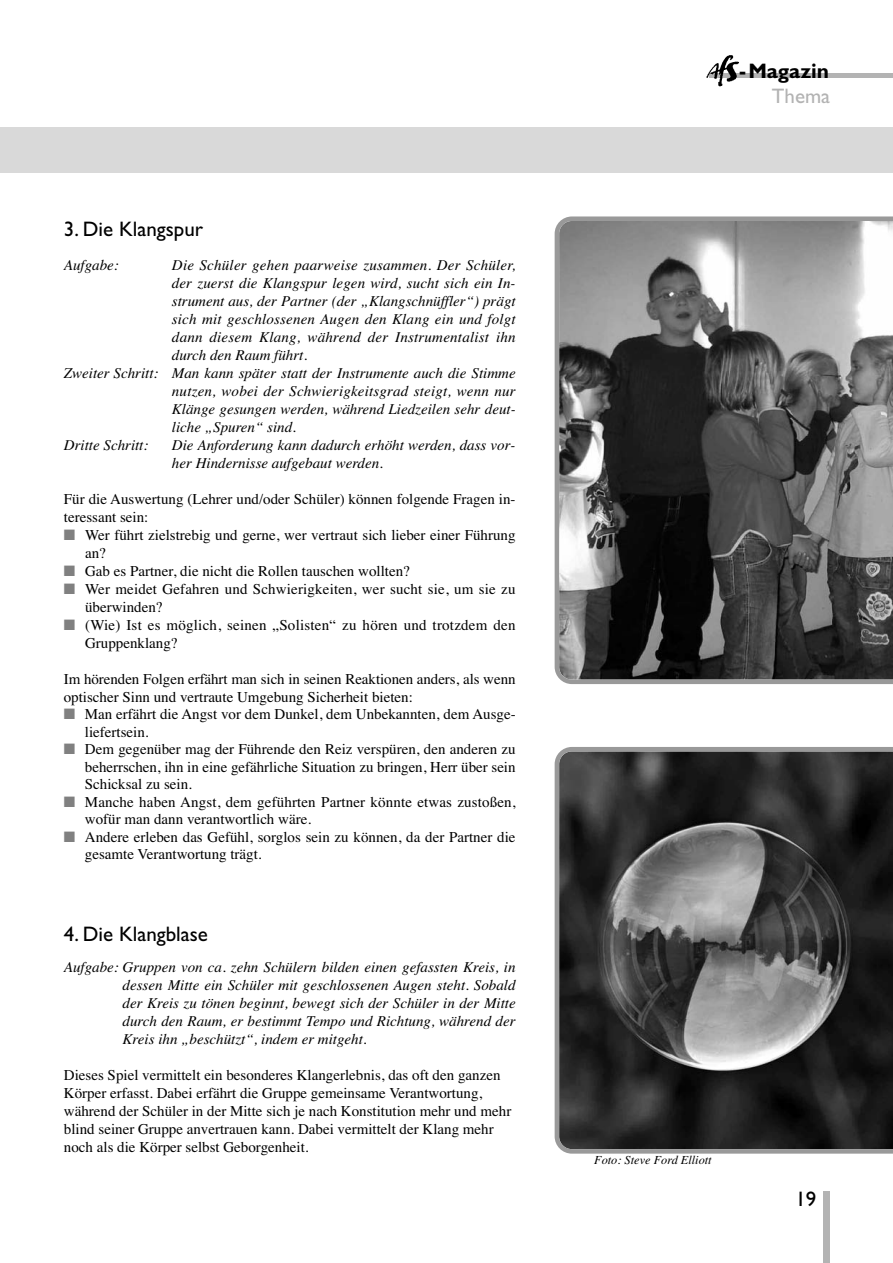
<style>
.page{position:relative;width:893px;height:1263px;background:#fff}
.page>*{position:absolute;margin:0;border:0;box-sizing:border-box;transform-origin:0 0}
.t1{font:21px "Gill Sans";color:#000}
.t2{font:700 21px "Gill Sans";color:#000}
.t3{font:21px "Gill Sans";color:#b3b3b3}
.t4{font:15px/18px "Times";color:#000}
.t5{font:italic 15px/18px "Times";color:#000;text-align:justify}
.t6{font:italic 12.3px "Times";color:#000}
.s1{color:#808080}
</style>
<div class="page">
<div style="left:709px;top:73px;width:184px;height:5px;background:#b3b3b3"></div>
<div style="left:823px;top:1191px;width:6px;height:72px;background:#b3b3b3"></div>
<img style="left:706px;top:55px;width:33px;height:32px">
<svg style="left:555px;top:216px;width:338px;height:468px;background:#656565"></svg>
<svg style="left:555px;top:747px;width:338px;height:407px;background:#434343"></svg>
<div style="left:0;top:128px;width:893px;height:45px;background:#d9d9d9"></div>
<h1 class="t1" style="left:64px;top:221px;width:141px">3. Die Klangspur</h1>
<p class="t5" style="left:64px;top:256px;width:56px">Aufgabe:</p>
<p class="t5" style="left:172px;top:256px;width:345px">Die Schüler gehen paarweise zusammen. Der Schüler,</p>
<p class="t5" style="left:172px;top:274px;width:345px">der zuerst die Klangspur legen wird, sucht sich ein In-</p>
<p class="t5" style="left:172px;top:292px;width:345px">strument aus, der Partner (der „Klangschnüffler“) prägt</p>
<p class="t5" style="left:172px;top:310px;width:345px">sich mit geschlossenen Augen den Klang ein und folgt</p>
<p class="t5" style="left:172px;top:328px;width:345px">dann diesem Klang, während der Instrumentalist ihn</p>
<p class="t5" style="left:172px;top:346px;width:137px">durch den Raum führt.</p>
<p class="t5" style="left:64px;top:364px;width:453px">Zweiter Schritt: Man kann später statt der Instrumente auch die Stimme</p>
<p class="t5" style="left:172px;top:382px;width:345px">nutzen, wobei der Schwierigkeitsgrad steigt, wenn nur</p>
<p class="t5" style="left:172px;top:400px;width:345px">Klänge gesungen werden, während Liedzeilen sehr deut-</p>
<p class="t5" style="left:172px;top:418px;width:126px">liche „Spuren“ sind.</p>
<p class="t5" style="left:64px;top:436px;width:86px">Dritte Schritt:</p>
<p class="t5" style="left:172px;top:436px;width:345px">Die Anforderung kann dadurch erhöht werden, dass vor&shy;her Hindernisse aufgebaut werden.</p>
<p class="t4" style="left:64px;top:490px;width:453px">Für die Auswertung (Lehrer und/oder Schüler) können folgende Fragen in&shy;teressant sein:</p>
<p class="t4" style="left:85px;top:526px;width:432px;text-indent:-21px"><span class="s1">■</span> Wer führt zielstrebig und gerne, wer vertraut sich lieber einer Führung an?</p>
<p class="t4" style="left:64px;top:562px;width:347px"><span class="s1">■</span> Gab es Partner, die nicht die Rollen tauschen wollten?</p>
<p class="t4" style="left:85px;top:580px;width:432px;text-indent:-21px"><span class="s1">■</span> Wer meidet Gefahren und Schwierigkeiten, wer sucht sie, um sie zu überwinden?</p>
<p class="t4" style="left:85px;top:616px;width:432px;text-indent:-21px"><span class="s1">■</span> (Wie) Ist es möglich, seinen „Solisten“ zu hören und trotzdem den<br>Gruppenklang?</p>
<p class="t4" style="left:64px;top:670px;width:453px;line-height:17.5px">Im hörenden Folgen erfährt man sich in seinen Reaktionen anders, als wenn optischer Sinn und vertraute Umgebung Sicherheit bieten:</p>
<p class="t4" style="left:85px;top:705px;width:432px;line-height:17.5px;text-indent:-21px"><span class="s1">■</span> Man erfährt die Angst vor dem Dunkel, dem Unbekannten, dem Ausge&shy;liefertsein.</p>
<p class="t4" style="left:85px;top:740px;width:432px;line-height:17.5px;text-align:justify;text-indent:-21px"><span class="s1">■</span> Dem gegenüber mag der Führende den Reiz verspüren, den anderen zu beherrschen, ihn in eine gefährliche Situation zu bringen, Herr über sein Schicksal zu sein.</p>
<p class="t4" style="left:85px;top:793px;width:432px;line-height:17.5px;text-indent:-21px"><span class="s1">■</span> Manche haben Angst, dem geführten Partner könnte etwas zustoßen, wofür man dann verantwortlich wäre.</p>
<p class="t4" style="left:85px;top:828px;width:432px;line-height:17.5px;text-indent:-21px"><span class="s1">■</span> Andere erleben das Gefühl, sorglos sein zu können, da der Partner die gesamte Verantwortung trägt.</p>
<h1 class="t1" style="left:64px;top:926px;width:146px">4. Die Klangblase</h1>
<p class="t5" style="left:123px;top:958px;width:394px;text-indent:-59px">Aufgabe: Gruppen von ca. zehn Schülern bilden einen gefassten Kreis, in dessen Mitte ein Schüler mit geschlossenen Augen steht. Sobald der Kreis zu tönen beginnt, bewegt sich der Schüler in der Mitte durch den Raum, er bestimmt Tempo und Richtung, während der Kreis ihn „beschützt“, indem er mitgeht.</p>
<p class="t4" style="left:64px;top:1066px;width:449px">Dieses Spiel vermittelt ein besonderes Klangerlebnis, das oft den ganzen Körper erfasst. Dabei erfährt die Gruppe gemeinsame Verantwortung, während der Schüler in der Mitte sich je nach Konstitution mehr und mehr blind seiner Gruppe anvertrauen kann. Dabei vermittelt der Klang mehr noch als die Körper selbst Geborgenheit.</p>
<h1 class="t2" style="left:739px;top:63px;width:92px">-Magazin</h1>
<h1 class="t3" style="left:772px;top:88px;width:60px">Thema</h1>
<p class="t6" style="left:594px;top:1153px;width:119px">Foto: Steve Ford Elliott</p>
<h1 class="t1" style="left:795px;top:1191px;width:22px">19</h1>
</div>
